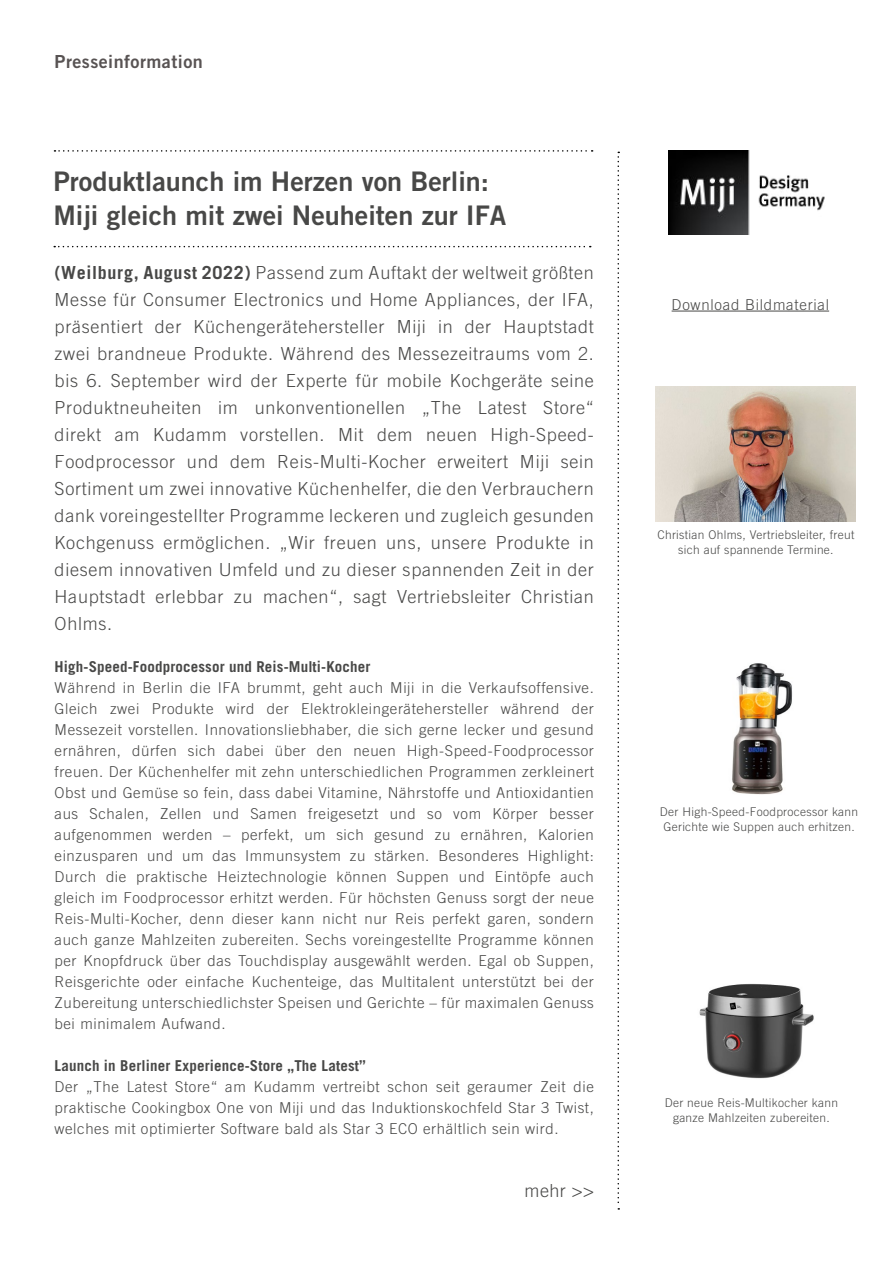
<style>
.page{position:relative;width:893px;height:1263px;background:#fff}
.page>*{position:absolute;margin:0;border:0;box-sizing:border-box;transform-origin:0 0}
.Überschrift_PM{font:27px/34.5px "Trade Gothic LT Bold Two";color:#484847}
.Teaser_PM{font:300 18px/27px "Trade Gothic LT";letter-spacing:.04em;color:#484847;text-align:justify}
.t1{font:18px "Trade Gothic LT Bold Two";letter-spacing:.025em;color:#585353}
.Fließtext_PM{font:300 15px/21px "Trade Gothic LT";letter-spacing:.04em;color:#484847;text-align:justify}
.Überschrift_Fließtex{font:700 15px "Trade Gothic LT";letter-spacing:.01em;color:#484847}
.Boilerplate_PM{font:300 12px/15px "Trade Gothic LT";letter-spacing:.025em;color:#484847;text-align:center}
.s1{font-weight:700}
</style>
<div class="page">
<img style="left:668px;top:150px;width:157px;height:85px">
<svg style="left:54px;top:150px;width:539px;height:2px"></svg>
<svg style="left:54px;top:246px;width:537px;height:1px"></svg>
<svg style="left:617px;top:152px;width:2px;height:1057px"></svg>
<hr style="left:672px;top:311px;width:157px;height:1px;background:#484847">
<img style="left:656px;top:386px;width:200px;height:135px">
<img style="left:699px;top:983px;width:115px;height:96px">
<img style="left:732px;top:663px;width:61px;height:132px">
<p class="t1" style="left:55px;top:50px;width:150px">Presseinformation</p>
<p class="Überschrift_PM" style="left:53px;top:163px;width:454px">Produktlaunch im Herzen von Berlin:<br>Miji gleich mit zwei Neuheiten zur IFA</p>
<p class="Teaser_PM" style="left:55px;top:258px;width:541px"><span class="s1">(Weilburg, August 2022)</span> Passend zum Auftakt der weltweit größten Messe für Consumer Electronics und Home Appliances, der IFA, präsentiert der Küchengerätehersteller Miji in der Hauptstadt zwei brandneue Produkte. Während des Messezeitraums vom 2. bis 6. September wird der Experte für mobile Kochgeräte seine Produktneuheiten im unkonventionellen „The Latest Store“ direkt am Kudamm vorstellen. Mit dem neuen High-Speed-Foodprocessor und dem Reis-Multi-Kocher erweitert Miji sein Sortiment um zwei innovative Küchenhelfer, die den Verbrauchern dank voreingestellter Programme leckeren und zugleich gesunden Kochgenuss ermöglichen. „Wir freuen uns, unsere Produkte in diesem innovativen Umfeld und zu dieser spannenden Zeit in der Hauptstadt erlebbar zu machen“, sagt Vertriebsleiter Christian Ohlms.</p>
<p class="Überschrift_Fließtex" style="left:55px;top:657px;width:317px">High-Speed-Foodprocessor und Reis-Multi-Kocher</p>
<p class="Fließtext_PM" style="left:55px;top:677px;width:541px">Während in Berlin die IFA brummt, geht auch Miji in die Verkaufsoffensive.<br>Gleich zwei Produkte wird der Elektrokleingerätehersteller während der Messezeit vorstellen. Innovationsliebhaber, die sich gerne lecker und gesund ernähren, dürfen sich dabei über den neuen High-Speed-Foodprocessor freuen. Der Küchenhelfer mit zehn unterschiedlichen Programmen zerkleinert Obst und Gemüse so fein, dass dabei Vitamine, Nährstoffe und Antioxidantien aus Schalen, Zellen und Samen freigesetzt und so vom Körper besser aufgenommen werden – perfekt, um sich gesund zu ernähren, Kalorien einzusparen und um das Immunsystem zu stärken. Besonderes Highlight:<br>Durch die praktische Heiztechnologie können Suppen und Eintöpfe auch gleich im Foodprocessor erhitzt werden. Für höchsten Genuss sorgt der neue Reis-Multi-Kocher, denn dieser kann nicht nur Reis perfekt garen, sondern auch ganze Mahlzeiten zubereiten. Sechs voreingestellte Programme können per Knopfdruck über das Touchdisplay ausgewählt werden. Egal ob Suppen, Reisgerichte oder einfache Kuchenteige, das Multitalent unterstützt bei der Zubereitung unterschiedlichster Speisen und Gerichte – für maximalen Genuss bei minimalem Aufwand.</p>
<p class="Überschrift_Fließtex" style="left:55px;top:1056px;width:313px">Launch in Berliner Experience-Store „The Latest”</p>
<p class="Fließtext_PM" style="left:55px;top:1076px;width:541px">Der „The Latest Store“ am Kudamm vertreibt schon seit geraumer Zeit die praktische Cookingbox One von Miji und das Induktionskochfeld Star 3 Twist, welches mit optimierter Software bald als Star 3 ECO erhältlich sein wird.</p>
<p class="Teaser_PM" style="left:525px;top:1177px;width:71px">mehr &gt;&gt;</p>
<p class="Fließtext_PM" style="left:672px;top:293px;width:159px">Download Bildmaterial</p>
<p class="Boilerplate_PM" style="left:657px;top:527px;width:198px">Christian Ohlms, Vertriebsleiter, freut sich auf spannende Termine.</p>
<p class="Boilerplate_PM" style="left:660px;top:804px;width:200px;text-align:left">Der High-Speed-Foodprocessor kann<br>Gerichte wie Suppen auch erhitzen.</p>
<p class="Boilerplate_PM" style="left:665px;top:1095px;width:175px">Der neue Reis-Multikocher kann ganze Mahlzeiten zubereiten.</p>
</div>
